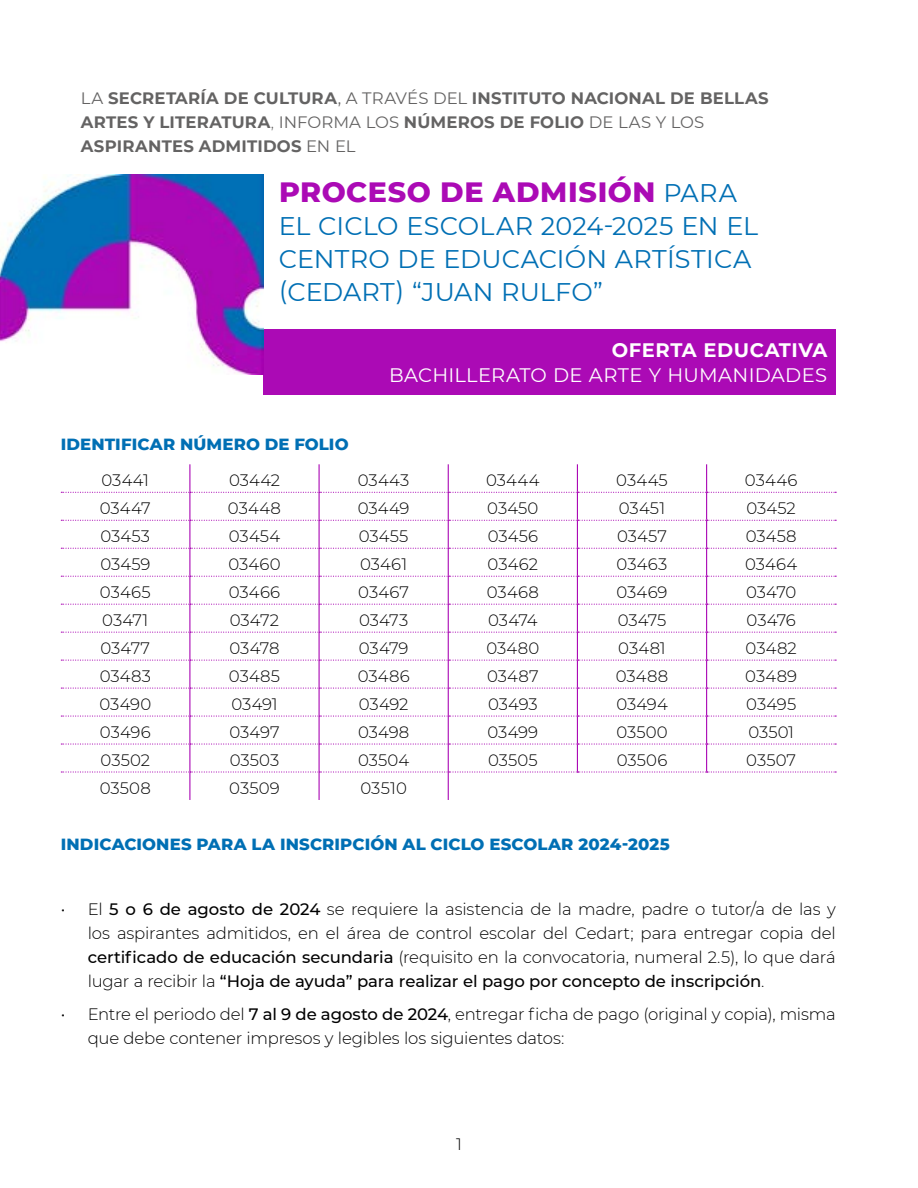
<style>
.page{position:relative;width:918px;height:1188px;background:#fff}
.page>*{position:absolute;margin:0;border:0;box-sizing:border-box;transform-origin:0 0}
.t1{font:800 28.5px "Montserrat";letter-spacing:.02em;color:#ab0ab5}
.t2{font:25.5px/33px "Montserrat";letter-spacing:.005em;color:#006fb4}
.t3{font:19.5px "Montserrat";letter-spacing:.02em;color:#fff}
.t4{font:700 19.5px "Montserrat";letter-spacing:.025em;color:#fff}
.t5{font:300 16.5px/24px "Montserrat";letter-spacing:-.005em;color:#000;text-align:justify}
.t6{font:700 16.5px/24px "Montserrat";letter-spacing:.01em;color:#646363}
.t7{font:800 16.5px "Montserrat";letter-spacing:.01em;color:#006fb4}
.s1{font-weight:400}
.s2{font-weight:300}
.s3{font-weight:400;font-size:25.5px;color:#006fb4}
.s4{font-weight:500}
</style>
<div class="page">
<div style="left:264px;top:329px;width:572px;height:65px;background:#ab0ab5"></div>
<img style="left:0;top:175px;width:263px;height:199px">
<svg style="left:61px;top:464px;width:775px;height:336px"></svg>
<p class="t6" style="left:81px;top:85px;width:690px"><span class="s1">LA</span> SECRETARÍA DE CULTURA<span class="s1">, A TRAVÉS DEL</span> INSTITUTO NACIONAL DE BELLAS<br>ARTES Y LITERATURA<span class="s2">,</span> <span class="s1">INFORMA LOS</span> NÚMEROS DE FOLIO <span class="s1">DE LAS Y LOS<br></span>ASPIRANTES ADMITIDOS <span class="s1">EN EL</span></p>
<h1 class="t1" style="left:279px;top:171px;width:460px">PROCESO DE ADMISIÓN <span class="s3">PARA</span></h1>
<h2 class="t2" style="left:279px;top:208px;width:481px">EL CICLO ESCOLAR 2024-2025 EN EL<br>CENTRO DE EDUCACIÓN ARTÍSTICA (CEDART) “JUAN RULFO”</h2>
<p class="t4" style="left:612px;top:337px;width:217px">OFERTA EDUCATIVA</p>
<p class="t3" style="left:389px;top:361px;width:440px">BACHILLERATO DE ARTE Y HUMANIDADES</p>
<p class="t7" style="left:61px;top:432px;width:289px">IDENTIFICAR NÚMERO DE FOLIO</p>
<p class="t5" style="left:102px;top:468px;width:49px">03441</p>
<p class="t5" style="left:229px;top:468px;width:52px">03442</p>
<p class="t5" style="left:358px;top:468px;width:53px">03443</p>
<p class="t5" style="left:486px;top:468px;width:55px">03444</p>
<p class="t5" style="left:616px;top:468px;width:53px">03445</p>
<p class="t5" style="left:745px;top:468px;width:54px">03446</p>
<p class="t5" style="left:100px;top:496px;width:53px">03447</p>
<p class="t5" style="left:228px;top:496px;width:55px">03448</p>
<p class="t5" style="left:358px;top:496px;width:53px">03449</p>
<p class="t5" style="left:487px;top:496px;width:53px">03450</p>
<p class="t5" style="left:619px;top:496px;width:48px">03451</p>
<p class="t5" style="left:747px;top:496px;width:51px">03452</p>
<p class="t5" style="left:100px;top:524px;width:51px">03453</p>
<p class="t5" style="left:229px;top:524px;width:53px">03454</p>
<p class="t5" style="left:359px;top:524px;width:51px">03455</p>
<p class="t5" style="left:488px;top:524px;width:52px">03456</p>
<p class="t5" style="left:617px;top:524px;width:51px">03457</p>
<p class="t5" style="left:746px;top:524px;width:52px">03458</p>
<p class="t5" style="left:100px;top:552px;width:51px">03459</p>
<p class="t5" style="left:228px;top:552px;width:54px">03460</p>
<p class="t5" style="left:360px;top:552px;width:49px">03461</p>
<p class="t5" style="left:488px;top:552px;width:52px">03462</p>
<p class="t5" style="left:617px;top:552px;width:52px">03463</p>
<p class="t5" style="left:745px;top:552px;width:54px">03464</p>
<p class="t5" style="left:100px;top:580px;width:52px">03465</p>
<p class="t5" style="left:229px;top:580px;width:53px">03466</p>
<p class="t5" style="left:358px;top:580px;width:52px">03467</p>
<p class="t5" style="left:487px;top:580px;width:53px">03468</p>
<p class="t5" style="left:617px;top:580px;width:53px">03469</p>
<p class="t5" style="left:746px;top:580px;width:52px">03470</p>
<p class="t5" style="left:102px;top:608px;width:48px">03471</p>
<p class="t5" style="left:230px;top:608px;width:51px">03472</p>
<p class="t5" style="left:359px;top:608px;width:51px">03473</p>
<p class="t5" style="left:488px;top:608px;width:51px">03474</p>
<p class="t5" style="left:618px;top:608px;width:50px">03475</p>
<p class="t5" style="left:747px;top:608px;width:51px">03476</p>
<p class="t5" style="left:100px;top:636px;width:51px">03477</p>
<p class="t5" style="left:230px;top:636px;width:51px">03478</p>
<p class="t5" style="left:359px;top:636px;width:51px">03479</p>
<p class="t5" style="left:486px;top:636px;width:54px">03480</p>
<p class="t5" style="left:618px;top:636px;width:49px">03481</p>
<p class="t5" style="left:746px;top:636px;width:53px">03482</p>
<p class="t5" style="left:100px;top:664px;width:53px">03483</p>
<p class="t5" style="left:229px;top:664px;width:53px">03485</p>
<p class="t5" style="left:358px;top:664px;width:53px">03486</p>
<p class="t5" style="left:487px;top:664px;width:53px">03487</p>
<p class="t5" style="left:616px;top:664px;width:54px">03488</p>
<p class="t5" style="left:745px;top:664px;width:53px">03489</p>
<p class="t5" style="left:100px;top:692px;width:53px">03490</p>
<p class="t5" style="left:232px;top:692px;width:48px">03491</p>
<p class="t5" style="left:359px;top:692px;width:51px">03492</p>
<p class="t5" style="left:488px;top:692px;width:51px">03493</p>
<p class="t5" style="left:616px;top:692px;width:53px">03494</p>
<p class="t5" style="left:746px;top:692px;width:51px">03495</p>
<p class="t5" style="left:100px;top:720px;width:52px">03496</p>
<p class="t5" style="left:229px;top:720px;width:52px">03497</p>
<p class="t5" style="left:358px;top:720px;width:53px">03498</p>
<p class="t5" style="left:488px;top:720px;width:52px">03499</p>
<p class="t5" style="left:616px;top:720px;width:53px">03500</p>
<p class="t5" style="left:748px;top:720px;width:47px">03501</p>
<p class="t5" style="left:101px;top:748px;width:51px">03502</p>
<p class="t5" style="left:230px;top:748px;width:51px">03503</p>
<p class="t5" style="left:358px;top:748px;width:53px">03504</p>
<p class="t5" style="left:488px;top:748px;width:51px">03505</p>
<p class="t5" style="left:617px;top:748px;width:52px">03506</p>
<p class="t5" style="left:746px;top:748px;width:51px">03507</p>
<p class="t5" style="left:100px;top:776px;width:52px">03508</p>
<p class="t5" style="left:229px;top:776px;width:52px">03509</p>
<p class="t5" style="left:361px;top:776px;width:48px">03510</p>
<p class="t7" style="left:61px;top:832px;width:610px">INDICACIONES PARA LA INSCRIPCIÓN AL CICLO ESCOLAR 2024-2025</p>
<p class="t5" style="left:88px;top:897px;width:750px;text-indent:-27px">• El <span class="s4">5 o 6 de agosto de 2024</span> se requiere la asistencia de la madre, padre o tutor/a de las y los aspirantes admitidos, en el área de control escolar del Cedart; para entregar copia del <span class="s4">certificado de educación secundaria</span> (requisito en la convocatoria, numeral 2.5), lo que dará lugar a recibir la <span class="s4">“Hoja de ayuda” para realizar el pago por concepto de inscripción</span>.</p>
<p class="t5" style="left:88px;top:1002px;width:750px;text-indent:-27px">• Entre el periodo del <span class="s4">7 al 9 de agosto de 2024</span>, entregar ficha de pago (original y copia), misma que debe contener impresos y legibles los siguientes datos:</p>
<p class="t5" style="left:456px;top:1132px;width:7px">1</p>
</div>
